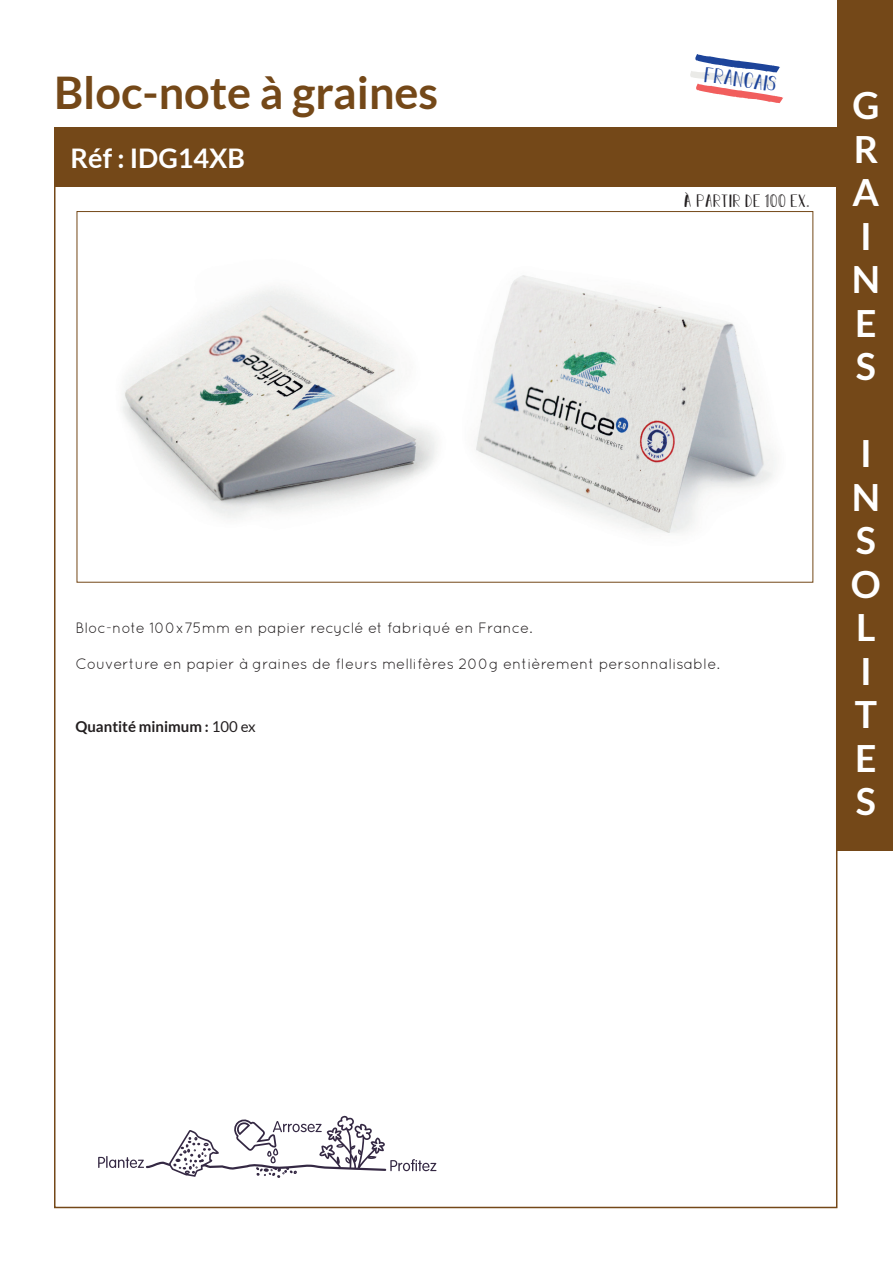
<style>
.page{position:relative;width:893px;height:1263px;background:#fff}
.page>*{position:absolute;margin:0;border:0;box-sizing:border-box;transform-origin:0 0}
.t1{font:700 45px "Lato";color:#744818}
.t2{font:700 37.5px/43.5px "Lato";color:#fff}
.t3{font:700 27px "Lato";color:#fff}
.t4{font:21.75px "Dominique";color:#1d449a}
.t5{font:18px "Dominique";color:#231f20}
.t6{font:15px "Quicksand";color:#231f20}
.t7{font:700 15px "Lato";color:#231f20}
.s1{font-weight:400}
</style>
<div class="page">
<div style="left:54px;top:128px;width:784px;height:59px;background:#744818"></div>
<div style="left:837px;top:0;width:56px;height:850px;background:#744818"></div>
<div style="left:77px;top:211px;width:736px;height:372px;background:#fff;border:1px solid #744818"></div>
<img style="left:476px;top:275px;width:299px;height:258px">
<svg style="left:690px;top:54px;width:93px;height:49px"></svg>
<img style="left:122px;top:287px;width:315px;height:231px">
<svg style="left:98px;top:1116px;width:338px;height:62px"></svg>
<h1 class="t1" style="left:54px;top:67px;width:386px">Bloc-note à graines</h1>
<h3 class="t4" style="left:706px;top:62px;width:75px;rotate:8deg">FRANCAIS</h3>
<h3 class="t3" style="left:71px;top:143px;width:176px">Réf : IDG14XB</h3>
<p class="t5" style="left:684px;top:190px;width:127px">À PARTIR DE 100 EX.</p>
<p class="t6" style="left:75px;top:619px;width:458px">Bloc-note 100x75mm en papier recyclé et fabriqué en France.</p>
<p class="t6" style="left:75px;top:655px;width:646px">Couverture en papier à graines de fleurs mellifères 200g entièrement personnalisable.</p>
<p class="t7" style="left:75px;top:718px;width:182px">Quantité minimum : <span class="s1">100 ex</span></p>
<h2 class="t2" style="left:852px;top:83px;width:30px">G<br>R<br>A<br>I<br>N<br>E<br>S</h2>
<h2 class="t2" style="left:851px;top:431px;width:31px">I<br>N<br>S<br>O<br>L<br>I<br>T<br>E<br>S</h2>
</div>
